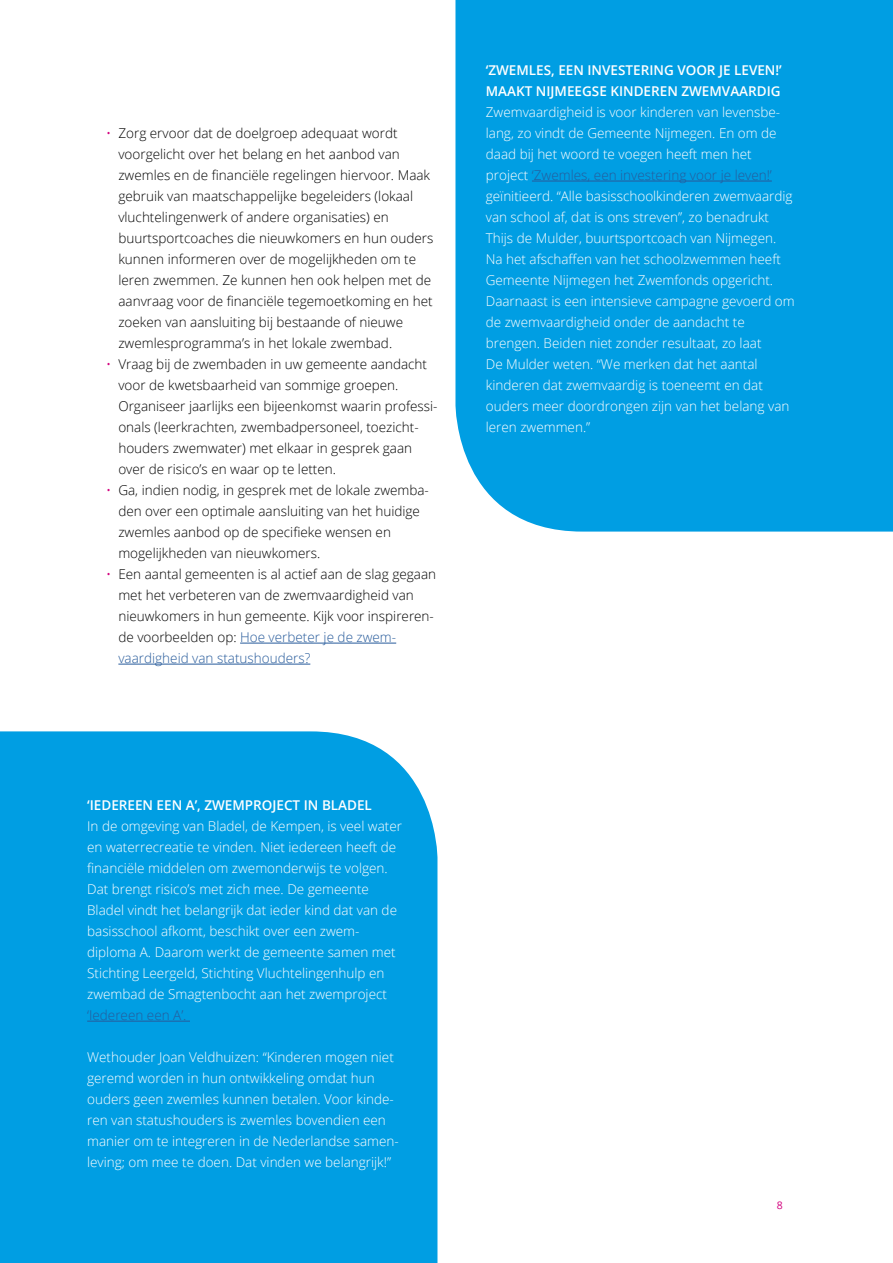
<style>
.page{position:relative;width:893px;height:1263px;background:#fff}
.page>*{position:absolute;margin:0;border:0;box-sizing:border-box;transform-origin:0 0}
.Brood{font:300 13.5px/21px "Open Sans";color:#000}
.Brood_kopie{font:300 13.5px/21px "Open Sans";color:#fff}
.Brood-2{font:300 13.5px/21px "Open Sans";color:#fff}
.Brood-3{font:600 13.5px/21px "Open Sans";color:#fff}
.Brood_kopie-2{font:600 13.5px "Open Sans";color:#fff}
.Brood_kopie-3{font:300 13.5px "Open Sans";color:#275b9b}
.t1{font:10.5px "Open Sans";color:#d4007f}
.s1{color:#d4007f}
.s2{color:#275b9b}
</style>
<div class="page">
<hr style="left:240px;top:643px;width:156px;height:1px;background:#275b9b">
<hr style="left:118px;top:664px;width:192px;height:1px;background:#275b9b">
<div style="left:0;top:731px;width:437px;height:532px;background:#009ee3"></div>
<hr style="left:87px;top:1021px;width:103px;height:1px;background:#275b9b">
<div style="left:455px;top:0;width:438px;height:532px;background:#009ee3"></div>
<hr style="left:532px;top:181px;width:240px;height:1px;background:#275b9b">
<p class="Brood" style="left:118px;top:122px;width:316px;text-indent:-12px"><span class="s1">•</span> Zorg ervoor dat de doelgroep adequaat wordt voorgelicht over het belang en het aanbod van zwemles en de financiële regelingen hiervoor. Maak gebruik van maatschappelijke begeleiders (lokaal vluchtelingenwerk of andere organisaties) en buurtsportcoaches die nieuwkomers en hun ouders kunnen informeren over de mogelijkheden om te leren zwemmen. Ze kunnen hen ook helpen met de aanvraag voor de financiële tegemoetkoming en het zoeken van aansluiting bij bestaande of nieuwe zwemlesprogramma’s in het lokale zwembad.</p>
<p class="Brood" style="left:118px;top:353px;width:321px;text-indent:-12px"><span class="s1">•</span> Vraag bij de zwembaden in uw gemeente aandacht voor de kwetsbaarheid van sommige groepen.<br>Organiseer jaarlijks een bijeenkomst waarin professi&shy;onals (leerkrachten, zwembadpersoneel, toezicht&shy;houders zwemwater) met elkaar in gesprek gaan over de risico’s en waar op te letten.</p>
<p class="Brood" style="left:118px;top:479px;width:312px;text-indent:-12px"><span class="s1">•</span> Ga, indien nodig, in gesprek met de lokale zwemba&shy;den over een optimale aansluiting van het huidige zwemles aanbod op de specifieke wensen en mogelijkheden van nieuwkomers.</p>
<p class="Brood" style="left:118px;top:563px;width:319px;text-indent:-12px"><span class="s1">•</span> Een aantal gemeenten is al actief aan de slag gegaan met het verbeteren van de zwemvaardigheid van nieuwkomers in hun gemeente. Kijk voor inspireren&shy;de voorbeelden op: <span class="s2">Hoe verbeter je de zwem&shy;vaardigheid van statushouders?</span></p>
<p class="Brood-3" style="left:486px;top:59px;width:298px">‘ZWEMLES, EEN INVESTERING VOOR JE LEVEN!’<br>MAAKT NIJMEEGSE KINDEREN ZWEMVAARDIG</p>
<p class="Brood-2" style="left:486px;top:101px;width:310px">Zwemvaardigheid is voor kinderen van levensbe&shy;lang, zo vindt de Gemeente Nijmegen. En om de daad bij het woord te voegen heeft men het project <span class="s2">‘Zwemles, een investering voor je leven!’ </span>geïnitieerd. “Alle basisschoolkinderen zwemvaardig van school af, dat is ons streven”, zo benadrukt Thijs de Mulder, buurtsportcoach van Nijmegen.<br>Na het afschaffen van het schoolzwemmen heeft Gemeente Nijmegen het Zwemfonds opgericht.<br>Daarnaast is een intensieve campagne gevoerd om de zwemvaardigheid onder de aandacht te brengen. Beiden niet zonder resultaat, zo laat<br>De Mulder weten. “We merken dat het aantal kinderen dat zwemvaardig is toeneemt en dat ouders meer doordrongen zijn van het belang van leren zwemmen.”</p>
<p class="Brood_kopie-2" style="left:87px;top:796px;width:286px">‘IEDEREEN EEN A’, ZWEMPROJECT IN BLADEL</p>
<p class="Brood_kopie" style="left:87px;top:815px;width:316px">In de omgeving van Bladel, de Kempen, is veel water en waterrecreatie te vinden. Niet iedereen heeft de financiële middelen om zwemonderwijs te volgen.<br>Dat brengt risico’s met zich mee. De gemeente Bladel vindt het belangrijk dat ieder kind dat van de basisschool afkomt, beschikt over een zwem&shy;diploma A. Daarom werkt de gemeente samen met Stichting Leergeld, Stichting Vluchtelingenhulp en zwembad de Smagtenbocht aan het zwemproject</p>
<p class="Brood_kopie-3" style="left:87px;top:1006px;width:101px">‘Iedereen een A’.</p>
<p class="Brood_kopie" style="left:87px;top:1046px;width:313px">Wethouder Joan Veldhuizen: “Kinderen mogen niet geremd worden in hun ontwikkeling omdat hun ouders geen zwemles kunnen betalen. Voor kinde&shy;ren van statushouders is zwemles bovendien een manier om te integreren in de Nederlandse samen&shy;leving; om mee te doen. Dat vinden we belangrijk!”</p>
<p class="t1" style="left:777px;top:1198px;width:8px">8</p>
</div>
